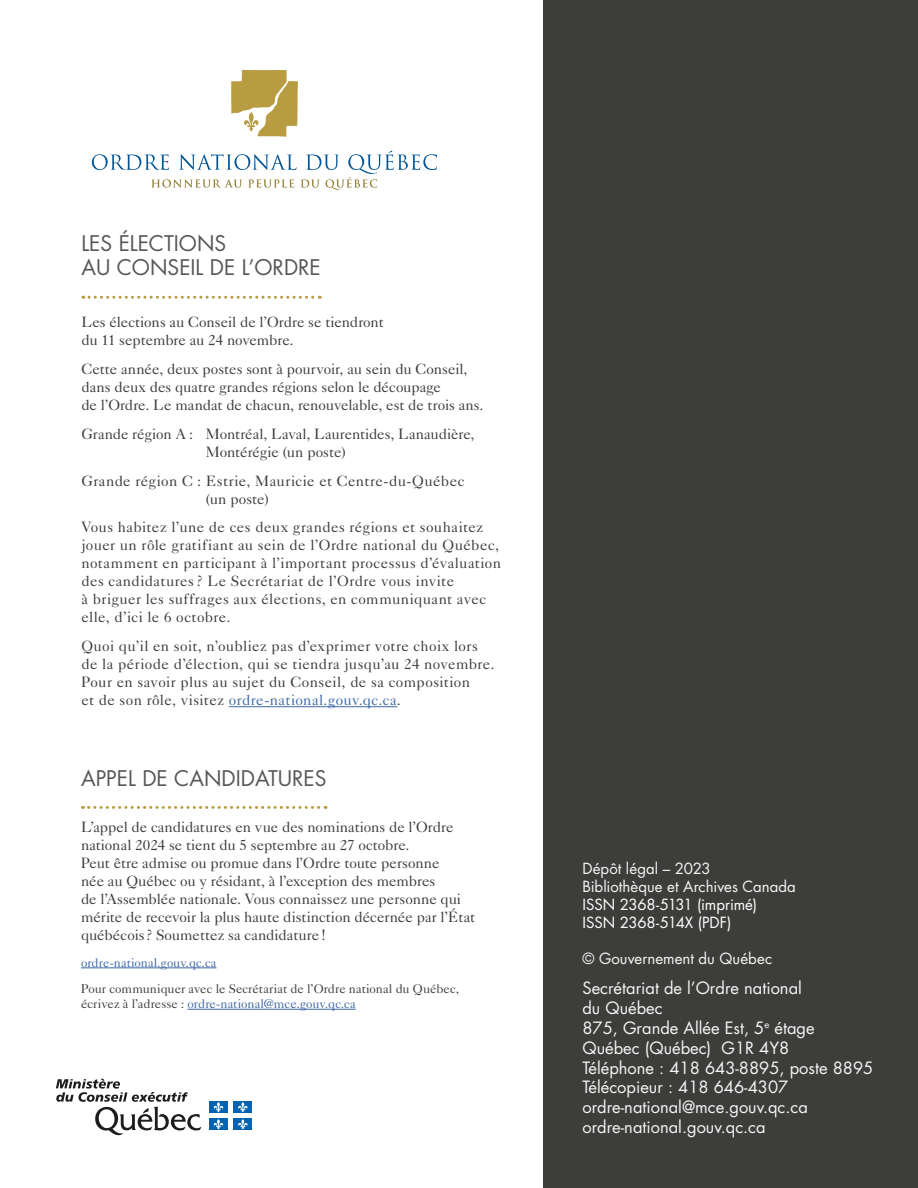
<style>
.page{position:relative;width:918px;height:1188px;background:#fff}
.page>*{position:absolute;margin:0;border:0;box-sizing:border-box;transform-origin:0 0}
.t1{font:21px/24px "Futura Std";color:#575756}
.p_courant_futura{font:16.5px/19.8px "Futura Std";color:#f5f5f5}
.p_courant_caslon{font:15px/18px "Caslon 540 LT Std";letter-spacing:.01em;color:#3c3c3b}
.p_courant_caslon-2{font:15px/18px "Caslon 540 LT Std";letter-spacing:-.01em;color:#3c3c3b}
.p_courant_caslon-3{font:15px/18px "Futura Std";color:#f6f6f6}
.p_courant_caslon-4{font:12.75px/15.3px "Caslon 540 LT Std";color:#3c3c3b}
.p_courant_caslon-5{font:12.75px "Caslon 540 LT Std";color:#3f68a5}
.s1{color:#3f68a5}
.s2{color:#fff}
</style>
<div class="page">
<svg style="left:89px;top:806px;width:237px;height:3px"></svg>
<hr style="left:81px;top:968px;width:136px;height:1px;background:#3f68a5">
<hr style="left:188px;top:1009px;width:168px;height:1px;background:#3f68a5">
<div style="left:543px;top:0;width:375px;height:1188px;background:#3d3d3b"></div>
<svg style="left:83px;top:296px;width:237px;height:3px"></svg>
<hr style="left:229px;top:706px;width:168px;height:1px;background:#3f68a5">
<svg style="left:56px;top:1079px;width:146px;height:57px"></svg>
<div style="left:209px;top:1101px;width:19px;height:12px;background:#0063af"></div>
<svg style="left:213px;top:1102px;width:10px;height:10px"></svg>
<div style="left:233px;top:1101px;width:19px;height:12px;background:#0063af"></div>
<svg style="left:238px;top:1102px;width:10px;height:10px"></svg>
<div style="left:209px;top:1118px;width:19px;height:12px;background:#0063af"></div>
<svg style="left:213px;top:1119px;width:10px;height:10px"></svg>
<div style="left:233px;top:1118px;width:19px;height:12px;background:#0063af"></div>
<svg style="left:238px;top:1119px;width:10px;height:10px"></svg>
<svg style="left:92px;top:151px;width:345px;height:39px"></svg>
<svg style="left:231px;top:70px;width:67px;height:67px"></svg>
<h2 class="t1" style="left:81px;top:232px;width:241px">LES ÉLECTIONS<br>AU CONSEIL DE L’ORDRE</h2>
<p class="p_courant_caslon-2" style="left:81px;top:313px;width:304px">Les élections au Conseil de l’Ordre se tiendront du 11 septembre au 24 novembre.</p>
<p class="p_courant_caslon" style="left:81px;top:360px;width:404px">Cette année, deux postes sont à pourvoir, au sein du Conseil, dans deux des quatre grandes régions selon le découpage<br>de l’Ordre. Le mandat de chacun, renouvelable, est de trois ans.</p>
<p class="p_courant_caslon-2" style="left:81px;top:425px;width:395px;text-align:center">Grande région A : Montréal, Laval, Laurentides, Lanaudière,<br>Montérégie (un poste)</p>
<p class="p_courant_caslon" style="left:206px;top:471px;width:260px;text-indent:-124px">Grande région C : Estrie, Mauricie et Centre-du-Québec (un poste)</p>
<p class="p_courant_caslon" style="left:81px;top:518px;width:421px">Vous habitez l’une de ces deux grandes régions et souhaitez jouer un rôle gratifiant au sein de l’Ordre national du Québec, notamment en participant à l’important processus d’évaluation des candidatures? Le Secrétariat de l’Ordre vous invite<br>à briguer les suffrages aux élections, en communiquant avec elle, d’ici le 6 octobre.</p>
<p class="p_courant_caslon" style="left:81px;top:637px;width:415px">Quoi qu’il en soit, n’oubliez pas d’exprimer votre choix lors de la période d’élection, qui se tiendra jusqu’au 24 novembre.<br>Pour en savoir plus au sujet du Conseil, de sa composition<br>et de son rôle, visitez <span class="s1">ordre-national.gouv.qc.ca</span>.</p>
<h2 class="t1" style="left:81px;top:766px;width:247px">APPEL DE CANDIDATURES</h2>
<p class="p_courant_caslon" style="left:81px;top:818px;width:396px">L’appel de candidatures en vue des nominations de l’Ordre national 2024 se tient du 5 septembre au 27 octobre.<br>Peut être admise ou promue dans l’Ordre toute personne<br>née au Québec ou y résidant, à l’exception des membres<br>de l’Assemblée nationale. Vous connaissez une personne qui mérite de recevoir la plus haute distinction décernée par l’État québécois? Soumettez sa candidature!</p>
<p class="p_courant_caslon-5" style="left:81px;top:954px;width:137px">ordre-national.gouv.qc.ca</p>
<p class="p_courant_caslon-4" style="left:81px;top:981px;width:380px">Pour communiquer avec le Secrétariat de l’Ordre national du Québec, écrivez à l’adresse : <span class="s1">ordre-national@mce.gouv.qc.ca</span></p>
<p class="p_courant_caslon-3" style="left:582px;top:859px;width:215px">Dépôt légal – 2023<br>Bibliothèque et Archives Canada<br><span class="s2">ISSN 2368‑5131 (imprimé)<br>ISSN 2368-514X (PDF)</span></p>
<p class="p_courant_caslon-3" style="left:582px;top:949px;width:191px">© Gouvernement du Québec</p>
<p class="p_courant_futura" style="left:582px;top:979px;width:292px">Secrétariat de l’Ordre national<br>du Québec<br>875, Grande Allée Est, 5<sup>e</sup> étage<br>Québec (Québec) G1R 4Y8<br>Téléphone : 418 643-8895, poste 8895<br>Télécopieur : 418 646-4307 ordre-national@mce.gouv.qc.ca ordre-national.gouv.qc.ca</p>
</div>
